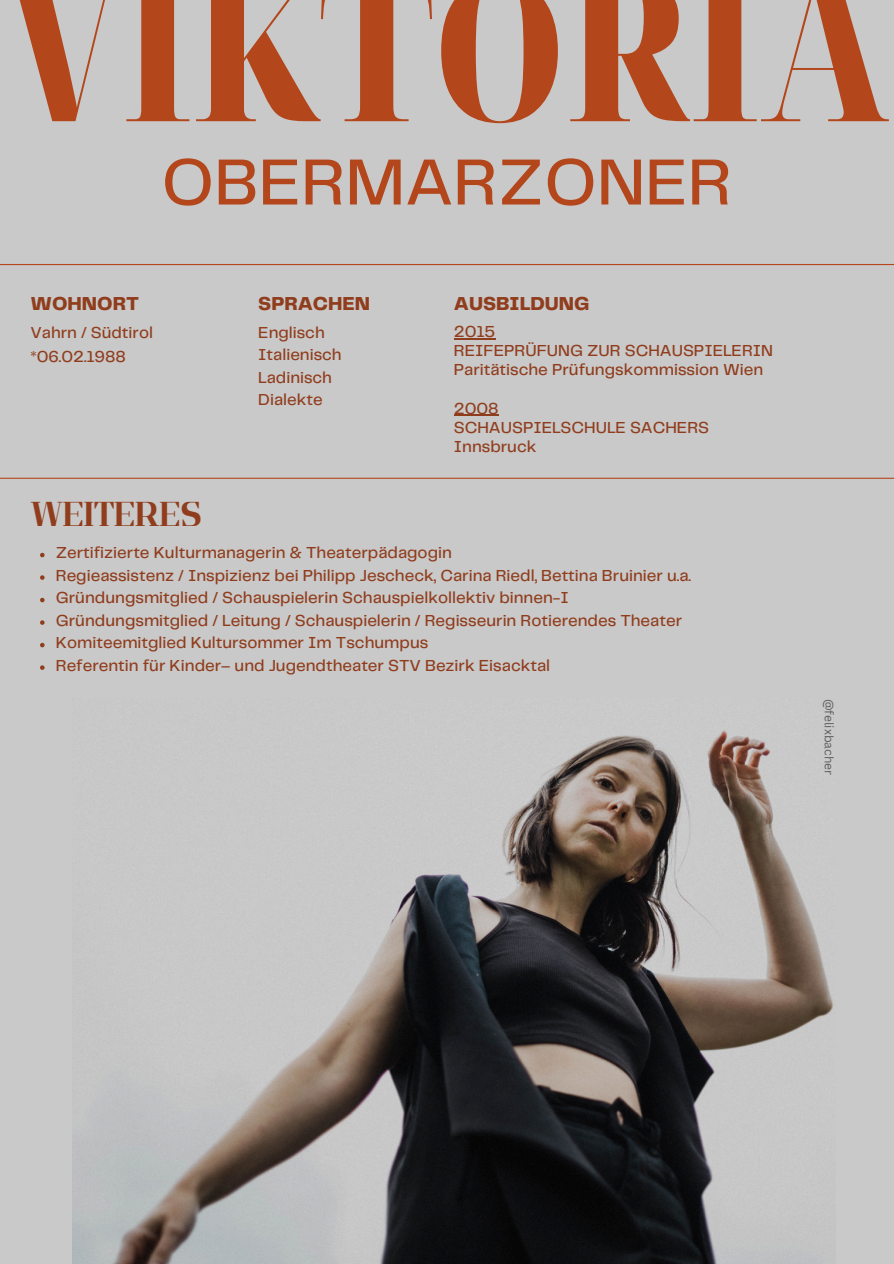
<style>
.page{position:relative;width:894px;height:1264px;background:#fff}
.page>*{position:absolute;margin:0;border:0;box-sizing:border-box;transform-origin:0 0}
.t1{font:900 extra-condensed 196.2px "Noto Serif Display";color:#b4461c}
.t2{font:500 67.5px "Telegraf";color:#b4461c}
.t3{font:34.5px "Flatory Serif 700";color:#903d1d}
.t4{font:800 19.5px "Telegraf";color:#903d1d}
.t5{font:500 16.5px/19.2px "Telegraf";color:#903d1d}
.t6{font:12px "Canva Sans";color:#5e5e5e}
</style>
<div class="page">
<div style="left:0;top:0;width:893px;height:1263px;background:#c9c9c9"></div>
<hr style="left:0;top:264px;width:893px;height:1px;background:#b4461c">
<hr style="left:0;top:477px;width:893px;height:2px;background:#b4461c">
<img style="left:72px;top:730px;width:762px;height:533px">
<hr style="left:453px;top:338px;width:42px;height:1px;background:#903d1d">
<hr style="left:453px;top:415px;width:45px;height:1px;background:#903d1d">
<svg style="left:40px;top:553px;width:5px;height:4px"></svg>
<svg style="left:40px;top:575px;width:5px;height:5px"></svg>
<svg style="left:40px;top:598px;width:5px;height:4px"></svg>
<svg style="left:40px;top:620px;width:5px;height:5px"></svg>
<svg style="left:40px;top:643px;width:5px;height:4px"></svg>
<svg style="left:40px;top:665px;width:5px;height:5px"></svg>
<h1 class="t1" style="left:6px;top:-88px;width:884px">VIKTORIA</h1>
<h2 class="t2" style="left:161px;top:153px;width:572px">OBERMARZONER</h2>
<h4 class="t4" style="left:30px;top:295px;width:110px">WOHNORT</h4>
<h4 class="t5" style="left:30px;top:323px;width:124px">Vahrn / Südtirol</h4>
<h4 class="t5" style="left:30px;top:348px;width:97px">*06.02.1988</h4>
<p class="t4" style="left:258px;top:295px;width:113px">SPRACHEN</p>
<p class="t4" style="left:453px;top:295px;width:137px">AUSBILDUNG</p>
<p class="t5" style="left:258px;top:322px;width:85px;line-height:22.5px">Englisch<br>Italienisch<br>Ladinisch<br>Dialekte</p>
<p class="t5" style="left:453px;top:323px;width:321px">2015<br>REIFEPRÜFUNG ZUR SCHAUSPIELERIN<br>Paritätische Prüfungskommission Wien</p>
<p class="t5" style="left:453px;top:399px;width:257px">2008<br>SCHAUSPIELSCHULE SACHERS<br>Innsbruck</p>
<p class="t3" style="left:30px;top:494px;width:173px">WEITERES</p>
<h6 class="t5" style="left:56px;top:544px;width:397px">Zertifizierte Kulturmanagerin &amp; Theaterpädagogin</h6>
<h6 class="t5" style="left:56px;top:566px;width:636px">Regieassistenz / Inspizienz bei Philipp Jescheck, Carina Riedl, Bettina Bruinier u.a.</h6>
<p class="t5" style="left:56px;top:589px;width:514px">Gründungsmitglied / Schauspielerin Schauspielkollektiv binnen-I</p>
<h3 class="t5" style="left:56px;top:611px;width:627px">Gründungsmitglied / Leitung / Schauspielerin / Regisseurin Rotierendes Theater</h3>
<p class="t5" style="left:56px;top:634px;width:374px">Komiteemitglied Kultursommer Im Tschumpus</p>
<p class="t5" style="left:56px;top:656px;width:496px">Referentin für Kinder– und Jugendtheater STV Bezirk Eisacktal</p>
<p class="t6" style="left:837px;top:698px;width:78px;rotate:90deg">@felixbacher</p>
</div>
